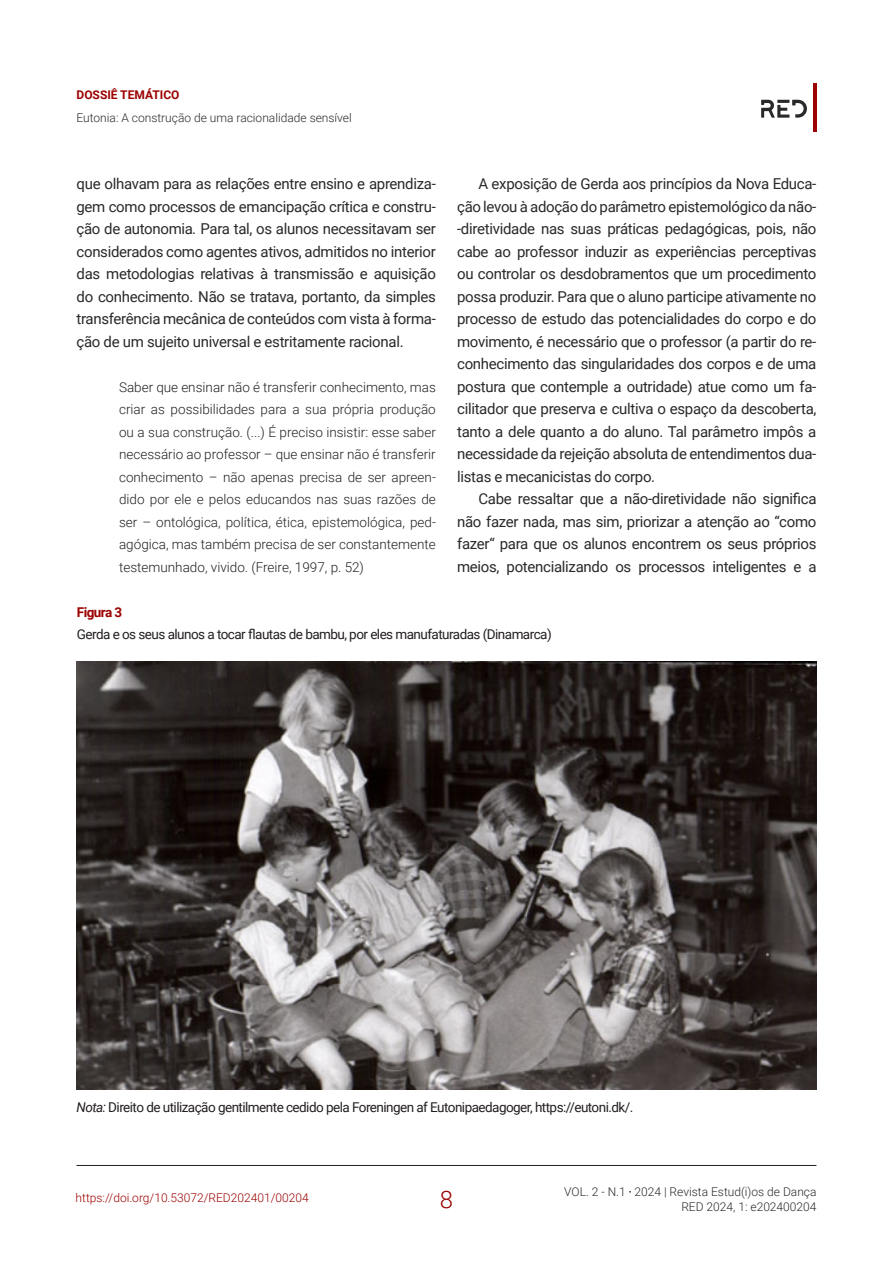
<style>
.page{position:relative;width:893px;height:1263px;background:#fff}
.page>*{position:absolute;margin:0;border:0;box-sizing:border-box;transform-origin:0 0}
.t1{font:300 24px "Roboto";color:#9c0000}
.Corpo_artigo{font:15px/22.5px "Roboto";letter-spacing:-.02em;color:#292929;text-align:justify}
.Citação{font:300 13.5px/22.5px "Roboto";color:#231f20;text-align:justify}
.Descrição_figuras_e{font:13.5px "Roboto";letter-spacing:-.04em;color:#231f20}
.Figura{font:700 13.5px "Roboto";letter-spacing:-.04em;color:#9c0000}
.t2{font:300 12px/14.4px "Roboto";color:#292929;text-align:right}
.t3{font:300 12px "Roboto";color:#9c0000}
.t4{font:700 12px "Roboto";color:#9c0000}
.s1{font-style:italic}
.s2{font-size:9px}
</style>
<div class="page">
<hr style="left:77px;top:1165px;width:739px;height:1px;background:#231f20">
<hr style="left:813px;top:84px;width:3px;height:48px;background:#9c0000">
<svg style="left:761px;top:100px;width:46px;height:18px"></svg>
<img style="left:77px;top:662px;width:739px;height:427px">
<p class="t4" style="left:77px;top:86px;width:104px">DOSSIÊ TEMÁTICO</p>
<p class="t2" style="left:77px;top:110px;width:277px">Eutonia: A construção de uma racionalidade sensível</p>
<p class="Corpo_artigo" style="left:77px;top:172px;width:361px">que olhavam para as relações entre ensino e aprendiza&shy;gem como processos de emancipação crítica e constru&shy;ção de autonomia<span class="s1">.</span> Para tal, os alunos necessitavam ser considerados como agentes ativos, admitidos no interior das metodologias relativas à transmissão e aquisição do conhecimento. Não se tratava, portanto, da simples transferência mecânica de conteúdos com vista à forma&shy;ção de um sujeito universal e estritamente racional.</p>
<p class="Citação" style="left:119px;top:375px;width:318px">Saber que ensinar não é transferir conhecimento, mas criar as possibilidades para a sua própria produção ou a sua construção. (...) É preciso insistir: esse saber necessário ao professor – que ensinar não é transferir conhecimento – não apenas precisa de ser apreen&shy;dido por ele e pelos educandos nas suas razões de ser – ontológica, política, ética, epistemológica, ped&shy;agógica, mas também precisa de ser constantemente testemunhado, vivido. (Freire, 1997, p. 52)</p>
<p class="Corpo_artigo" style="left:457px;top:172px;width:361px;text-indent:21px">A exposição de Gerda aos princípios da Nova Educa&shy;ção levou à adoção do parâmetro epistemológico da não--diretividade nas suas práticas pedagógicas, pois, não cabe ao professor induzir as experiências perceptivas ou controlar os desdobramentos que um procedimento possa produzir. Para que o aluno participe ativamente no processo de estudo das potencialidades do corpo e do movimento, é necessário que o professor (a partir do re&shy;conhecimento das singularidades dos corpos e de uma postura que contemple a outridade) atue como um fa&shy;cilitador que preserva e cultiva o espaço da descoberta, tanto a dele quanto a do aluno. Tal parâmetro impôs a necessidade da rejeição absoluta de entendimentos dua&shy;listas e mecanicistas do corpo.</p>
<p class="Corpo_artigo" style="left:457px;top:487px;width:361px;text-indent:21px">Cabe ressaltar que a não-diretividade não significa não fazer nada, mas sim, priorizar a atenção ao “como fazer“ para que os alunos encontrem os seus próprios meios, potencializando os processos inteligentes e a</p>
<p class="Figura" style="left:77px;top:602px;width:47px">Figura 3</p>
<p class="Descrição_figuras_e" style="left:77px;top:625px;width:476px">Gerda e os seus alunos a tocar flautas de bambu, por eles manufaturadas (Dinamarca)</p>
<p class="Descrição_figuras_e" style="left:77px;top:1097px;width:558px"><span class="s1">Nota:</span> Direito de utilização gentilmente cedido pela Foreningen af Eutonipaedagoger, https://eutoni.dk/.</p>
<p class="t3" style="left:76px;top:1189px;width:235px">https://doi.org/10.53072/RED202401/00204</p>
<h1 class="t1" style="left:440px;top:1183px;width:15px">8</h1>
<p class="t2" style="left:564px;top:1184px;width:254px">VOL. 2 - N.1 <span class="s2">•</span> 2024 | Revista Estud(i)os de Dança<br>RED 2024, 1: e202400204</p>
</div>
